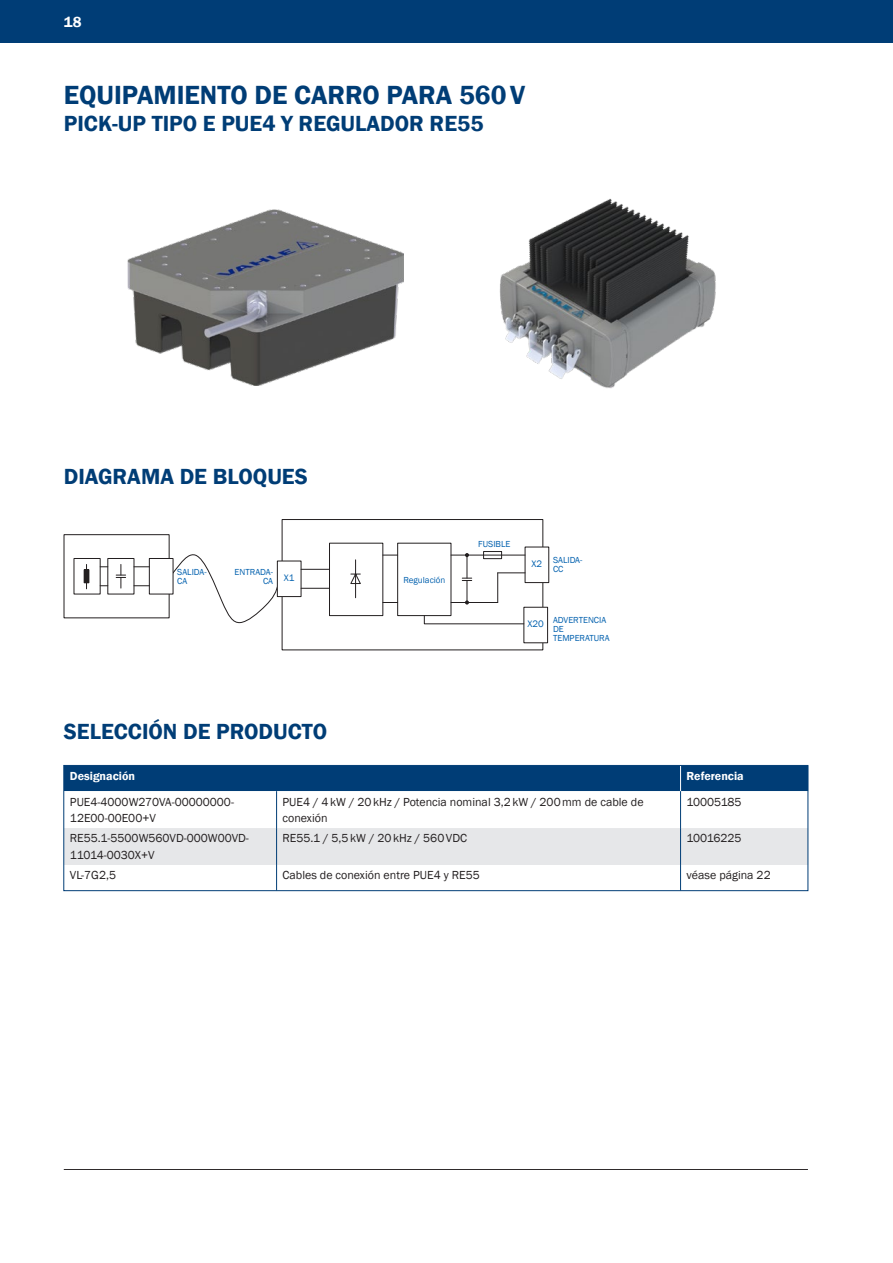
<style>
.page{position:relative;width:893px;height:1263px;background:#fff}
.page>*{position:absolute;margin:0;border:0;box-sizing:border-box;transform-origin:0 0}
.t1{font:600 27px "Franklin Gothic";color:#003d76}
.t2{font:600 22.5px "Franklin Gothic";color:#003d76}
.t3{font:600 15px "Franklin Gothic";color:#fff}
.t4{font:12px/16.5px "Franklin Gothic";color:#231f20}
.t5{font:600 12px "Franklin Gothic";color:#fff}
.t6{font:9.75px "Franklin Gothic";color:#0160ae}
.t7{font:9px/9px "Franklin Gothic";color:#0160ae}
</style>
<div class="page">
<div style="left:0;top:0;width:893px;height:43px;background:#003d76"></div>
<hr style="left:64px;top:1169px;width:744px;height:1px;background:#231f20">
<img style="left:128px;top:210px;width:276px;height:176px">
<img style="left:499px;top:198px;width:217px;height:191px">
<svg style="left:169px;top:551px;width:110px;height:72px"></svg>
<div style="left:282px;top:519px;width:261px;height:131px;border:1px solid #231f20"></div>
<div style="left:277px;top:561px;width:24px;height:35px;background:#fff"></div>
<div style="left:277px;top:561px;width:24px;height:36px;border:1px solid #231f20"></div>
<div style="left:525px;top:547px;width:24px;height:36px;background:#fff"></div>
<div style="left:524px;top:607px;width:24px;height:36px;background:#fff"></div>
<div style="left:524px;top:607px;width:24px;height:36px;border:1px solid #231f20"></div>
<div style="left:397px;top:543px;width:54px;height:73px;border:1px solid #231f20"></div>
<hr style="left:451px;top:602px;width:47px;height:1px;background:#231f20">
<svg style="left:485px;top:554px;width:15px;height:1px"></svg>
<div style="left:483px;top:551px;width:19px;height:8px;border:1px solid #231f20"></div>
<svg style="left:462px;top:553px;width:10px;height:51px"></svg>
<svg style="left:497px;top:573px;width:28px;height:29px"></svg>
<div style="left:329px;top:543px;width:54px;height:73px;border:1px solid #231f20"></div>
<svg style="left:350px;top:573px;width:11px;height:11px"></svg>
<hr style="left:355px;top:560px;width:1px;height:38px;background:#231f20">
<svg style="left:301px;top:569px;width:28px;height:1px"></svg>
<svg style="left:301px;top:588px;width:28px;height:1px"></svg>
<svg style="left:383px;top:555px;width:15px;height:1px"></svg>
<svg style="left:383px;top:602px;width:15px;height:1px"></svg>
<hr style="left:451px;top:555px;width:74px;height:1px;background:#231f20">
<svg style="left:424px;top:615px;width:100px;height:9px"></svg>
<div style="left:64px;top:534px;width:105px;height:84px;border:1px solid #231f20"></div>
<svg style="left:116px;top:564px;width:10px;height:24px"></svg>
<div style="left:84px;top:570px;width:5px;height:13px;background:#231f20"></div>
<div style="left:149px;top:558px;width:24px;height:36px;background:#fff"></div>
<div style="left:149px;top:558px;width:24px;height:36px;border:1px solid #231f20"></div>
<svg style="left:134px;top:566px;width:15px;height:1px"></svg>
<svg style="left:134px;top:585px;width:15px;height:1px"></svg>
<div style="left:66px;top:767px;width:740px;height:24px;background:#003d76"></div>
<hr style="left:276px;top:791px;width:1px;height:37px;background:#003d76">
<hr style="left:680px;top:791px;width:1px;height:37px;background:#003d76">
<svg style="left:66px;top:828px;width:740px;height:61px"></svg>
<div style="left:64px;top:765px;width:744px;height:126px;border:1px solid #003d76"></div>
<p class="t3" style="left:64px;top:12px;width:19px">18</p>
<h1 class="t1" style="left:64px;top:78px;width:463px">EQUIPAMIENTO DE CARRO PARA 560V</h1>
<h2 class="t2" style="left:64px;top:110px;width:421px">PICK-UP TIPO E PUE4 Y REGULADOR RE55</h2>
<h2 class="t2" style="left:64px;top:462px;width:246px">DIAGRAMA DE BLOQUES</h2>
<p class="t7" style="left:177px;top:568px;width:31px">SALIDA-<br>CA</p>
<p class="t7" style="left:235px;top:568px;width:40px;text-align:right">ENTRADA-<br>CA</p>
<p class="t6" style="left:284px;top:572px;width:12px">X1</p>
<h2 class="t2" style="left:64px;top:717px;width:265px">SELECCIÓN DE PRODUCTO</h2>
<p class="t7" style="left:403px;top:575px;width:43px">Regulación</p>
<p class="t7" style="left:478px;top:540px;width:34px">FUSIBLE</p>
<p class="t6" style="left:532px;top:558px;width:12px">X2</p>
<p class="t7" style="left:553px;top:556px;width:31px">SALIDA-<br>CC</p>
<p class="t6" style="left:527px;top:618px;width:18px">X20</p>
<p class="t7" style="left:553px;top:616px;width:58px">ADVERTENCIA<br>DE<br>TEMPERATURA</p>
<p class="t5" style="left:70px;top:769px;width:67px">Designación</p>
<p class="t5" style="left:687px;top:769px;width:59px">Referencia</p>
<p class="t4" style="left:70px;top:793px;width:166px">PUE4-4000W270VA-00000000-<br>12E00-00E00+V</p>
<p class="t4" style="left:283px;top:793px;width:362px">PUE4 / 4kW / 20kHz / Potencia nominal 3,2kW / 200mm de cable de conexión</p>
<p class="t4" style="left:687px;top:793px;width:57px">10005185</p>
<p class="t4" style="left:70px;top:830px;width:180px">RE55.1-5500W560VD-000W00VD-<br>11014-0030X+V</p>
<p class="t4" style="left:283px;top:830px;width:186px">RE55.1 / 5,5kW / 20kHz / 560VDC</p>
<p class="t4" style="left:687px;top:830px;width:57px">10016225</p>
<p class="t4" style="left:70px;top:867px;width:48px">VL-7G2,5</p>
<p class="t4" style="left:283px;top:867px;width:199px">Cables de conexión entre PUE4 y RE55</p>
<p class="t4" style="left:687px;top:867px;width:86px">véase página 22</p>
</div>
